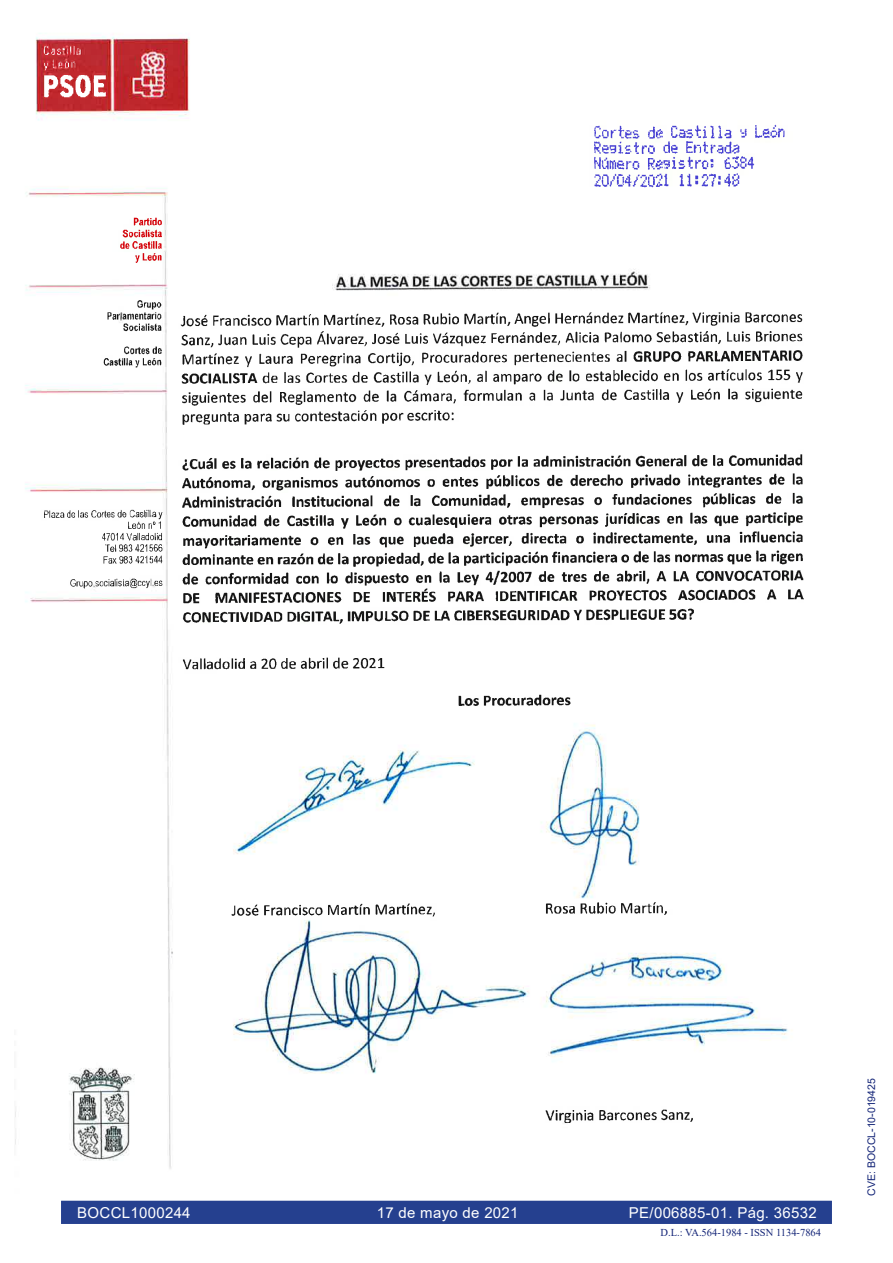
<style>
.page{position:relative;width:893px;height:1263px;background:#fff}
.page>*{position:absolute;margin:0;border:0;box-sizing:border-box;transform-origin:0 0}
.E_CVE{font:15px "Arial";letter-spacing:.02em;color:#fff}
.t1{font:10.5px "Times New Roman";color:#132477}
.t2{font:10.5px "Arial";color:#132477}
</style>
<div class="page">
<div style="left:60px;top:1200px;width:773px;height:25px;background:#25408f"></div>
<div style="left:60px;top:1199px;width:773px;height:26px;border:2px solid #fff"></div>
<img style="left:15px;top:33px;width:818px;height:1167px">
<img style="left:42px;top:45px;width:66px;height:52px">
<img style="left:119px;top:218px;width:44px;height:45px">
<img style="left:45px;top:300px;width:758px;height:822px">
<img style="left:592px;top:125px;width:195px;height:63px">
<p class="E_CVE" style="left:77px;top:1202px;width:115px">BOCCL1000244</p>
<p class="E_CVE" style="left:377px;top:1202px;width:143px">17 de mayo de 2021</p>
<p class="E_CVE" style="left:629px;top:1202px;width:189px">PE/006885-01. Pág. 36532</p>
<p class="t1" style="left:661px;top:1225px;width:162px">D.L.: VA.564-1984 - ISSN 1134-7864</p>
<p class="t2" style="left:864px;top:1195px;width:119px;rotate:-90deg">CVE: BOCCL-10-019425</p>
</div>
